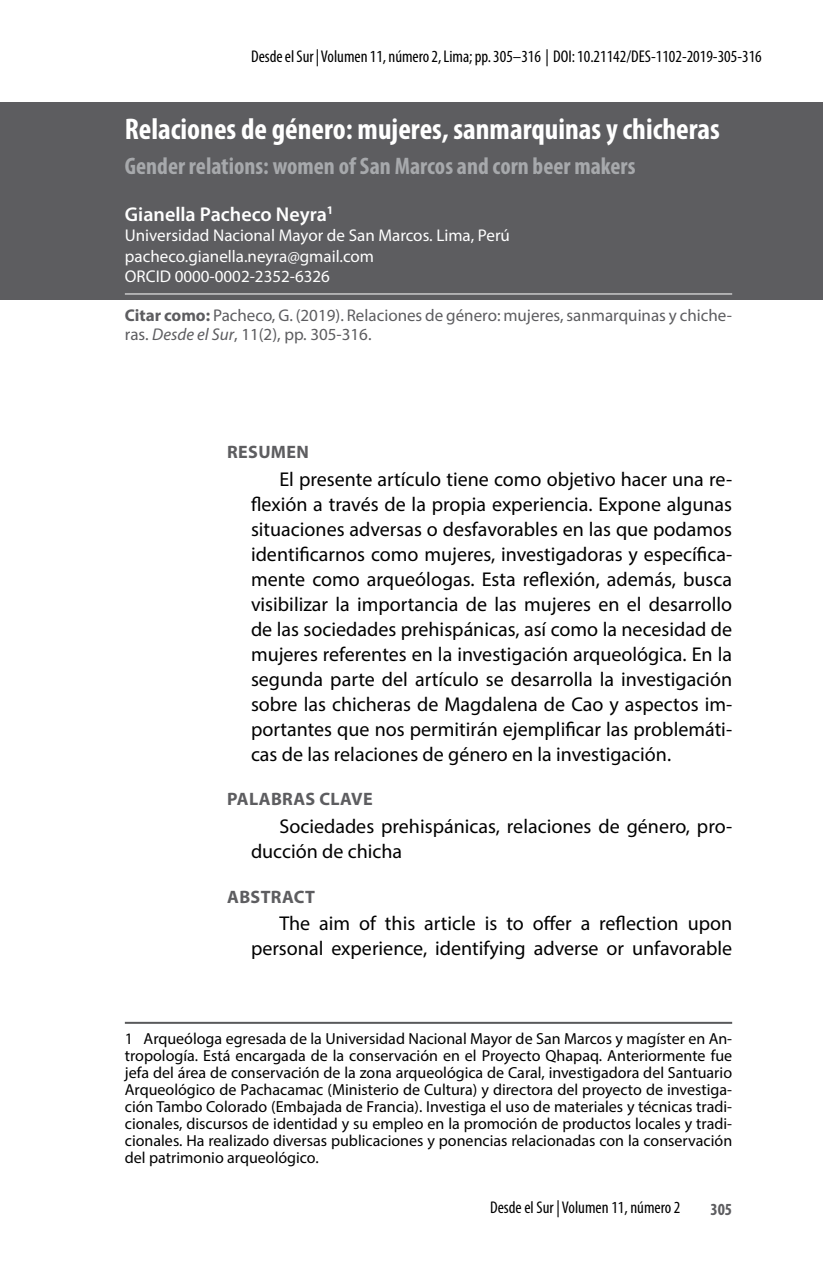
<style>
.page{position:relative;width:823px;height:1265px;background:#fff}
.page>*{position:absolute;margin:0;border:0;box-sizing:border-box;transform-origin:0 0}
.t1{font:700 condensed 30px "Myriad Pro";color:#fff}
.t2{font:700 condensed 24px "Myriad Pro";color:#a7a9ac}
.t3{font:20px/25px "Myriad Pro";color:#000;text-align:justify}
.t4{font:600 20px "Myriad Pro";color:#fff}
.t5{font:700 18px "Myriad Pro";letter-spacing:.02em;color:#5d5d60}
.t6{font:condensed 17px "Myriad Pro";color:#000}
.t7{font:17px/19px "Myriad Pro";color:#5d5d60}
.t8{font:17px/20.4px "Myriad Pro";color:#fff}
.t9{font:700 condensed 17px "Myriad Pro";color:#5d5d60}
.t10{font:16px/17px "Myriad Pro";color:#000;text-align:justify}
.s1{font-weight:700}
.s2{font-style:italic}
</style>
<div class="page">
<div style="left:0;top:102px;width:822px;height:198px;background:#5d5d60"></div>
<hr style="left:125px;top:293px;width:606px;height:1px;background:#fff">
<hr style="left:125px;top:1021px;width:606px;height:2px;background:#58595b">
<p class="t6" style="left:251px;top:46px;width:512px">Desde el Sur | Volumen 11, número 2, Lima; pp. 305–316 | DOI: 10.21142/DES-1102-2019-305-316</p>
<h1 class="t1" style="left:125px;top:110px;width:596px">Relaciones de género: mujeres, sanmarquinas y chicheras</h1>
<p class="t2" style="left:125px;top:151px;width:512px">Gender relations: women of San Marcos and corn beer makers</p>
<p class="t4" style="left:125px;top:201px;width:210px">Gianella Pacheco Neyra<sup>1</sup></p>
<p class="t8" style="left:125px;top:225px;width:386px">Universidad Nacional Mayor de San Marcos. Lima, Perú pacheco.gianella.neyra@gmail.com<br>ORCID 0000-0002-2352-6326</p>
<p class="t7" style="left:125px;top:305px;width:608px"><span class="s1">Citar como:</span> Pacheco, G. (2019). Relaciones de género: mujeres, sanmarquinas y chiche&shy;ras. <span class="s2">Desde el Sur</span>, 11(2), pp. 305-316.</p>
<p class="t5" style="left:227px;top:440px;width:83px">RESUMEN</p>
<p class="t3" style="left:251px;top:466px;width:482px;text-indent:28px">El presente artículo tiene como objetivo hacer una re&shy;flexión a través de la propia experiencia. Expone algunas situaciones adversas o desfavorables en las que podamos identificarnos como mujeres, investigadoras y específica&shy;mente como arqueólogas. Esta reflexión, además, busca visibilizar la importancia de las mujeres en el desarrollo de las sociedades prehispánicas, así como la necesidad de mujeres referentes en la investigación arqueológica. En la segunda parte del artículo se desarrolla la investigación sobre las chicheras de Magdalena de Cao y aspectos im&shy;portantes que nos permitirán ejemplificar las problemáti&shy;cas de las relaciones de género en la investigación.</p>
<p class="t5" style="left:227px;top:787px;width:147px">PALABRAS CLAVE</p>
<p class="t3" style="left:251px;top:813px;width:482px;text-indent:28px">Sociedades prehispánicas, relaciones de género, pro&shy;ducción de chicha</p>
<p class="t5" style="left:227px;top:884px;width:56px">Abstrac</p>
<p class="t5" style="left:305px;top:884px;width:11px">t</p>
<p class="t3" style="left:251px;top:910px;width:482px;text-align:right">The aim of this article is to offer a reflection upon personal experience, identifying adverse or unfavorable</p>
<p class="t10" style="left:125px;top:1029px;width:608px">1 Arqueóloga egresada de la Universidad Nacional Mayor de San Marcos y magíster en An&shy;tropología. Está encargada de la conservación en el Proyecto Qhapaq. Anteriormente fue jefa del área de conservación de la zona arqueológica de Caral, investigadora del Santuario Arqueológico de Pachacamac (Ministerio de Cultura) y directora del proyecto de investiga&shy;ción Tambo Colorado (Embajada de Francia). Investiga el uso de materiales y técnicas tradi&shy;cionales, discursos de identidad y su empleo en la promoción de productos locales y tradi&shy;cionales. Ha realizado diversas publicaciones y ponencias relacionadas con la conservación del patrimonio arqueológico.</p>
<p class="t6" style="left:489px;top:1196px;width:192px">Desde el Sur | Volumen 11, número 2</p>
<p class="t9" style="left:710px;top:1198px;width:23px">305</p>
</div>
